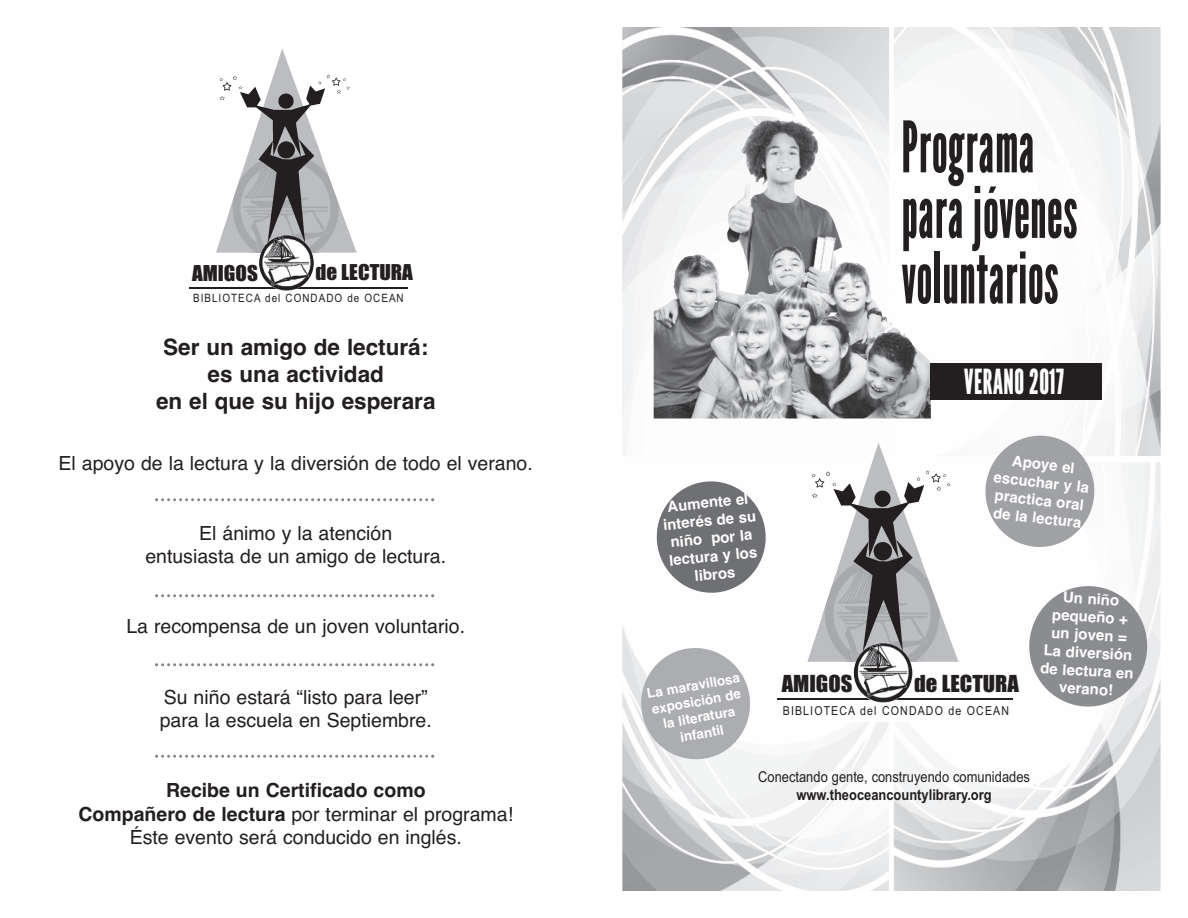
<style>
.page{position:relative;width:1188px;height:918px;background:#fff}
.page>*{position:absolute;margin:0;border:0;box-sizing:border-box;transform-origin:0 0}
.t1{font:condensed 70.65px/65.6px "League Gothic";letter-spacing:.005em;color:#231f20}
.t2{font:condensed 34.5px "League Gothic";color:#fff;scale:1.19 1}
.t3{font:700 22.5px/27px "Helvetica";color:#231f20;text-align:center}
.t4{font:21.6px "Impact";color:#231f20;scale:1.05 1}
.t5{font:20.1px "Impact";color:#231f20;scale:1.05 1}
.t6{font:19.5px/23.4px "Helvetica";color:#231f20;text-align:center}
.t7{font:700 15px/18px "Helvetica";color:#fff;text-align:center}
.t8{font:15px "Arial Narrow";color:#231f20;scale:1.05 1}
.t9{font:700 15px "Arial Narrow";color:#231f20;scale:1.05 1}
.t10{font:700 13.5px/16.2px "Helvetica";color:#fff;text-align:center}
.t11{font:12.3px "Arial Narrow";letter-spacing:.085em;color:#231f20;scale:1.05 1}
.t12{font:11.55px "Arial Narrow";letter-spacing:.085em;color:#231f20;scale:1.05 1}
.s1{font-weight:700}
</style>
<div class="page">
<img style="left:622px;top:27px;width:539px;height:864px">
<svg style="left:654px;top:479px;width:114px;height:116px"></svg>
<svg style="left:982px;top:433px;width:115px;height:117px"></svg>
<svg style="left:637px;top:644px;width:118px;height:120px"></svg>
<svg style="left:1027px;top:584px;width:122px;height:124px"></svg>
<svg style="left:807px;top:443px;width:152px;height:219px"></svg>
<hr style="left:778px;top:698px;width:235px;height:2px;background:#231f20">
<div style="left:808px;top:662px;width:158px;height:22px;background:#fff"></div>
<img style="left:854px;top:643px;width:58px;height:60px;border-radius:50%">
<div style="left:772px;top:705px;width:247px;height:16px;background:#fff"></div>
<svg style="left:155px;top:498px;width:279px;height:3px"></svg>
<svg style="left:155px;top:594px;width:279px;height:3px"></svg>
<svg style="left:155px;top:663px;width:279px;height:3px"></svg>
<svg style="left:155px;top:755px;width:279px;height:3px"></svg>
<img style="left:784px;top:120px;width:58px;height:147px">
<div style="left:930px;top:364px;width:172px;height:36px;background:#231f20"></div>
<svg style="left:216px;top:49px;width:141px;height:204px"></svg>
<hr style="left:189px;top:287px;width:218px;height:1px;background:#231f20">
<img style="left:259px;top:235px;width:55px;height:56px;border-radius:50%">
<p class="t5" style="left:192px;top:262px;width:64px">AMIGOS</p>
<p class="t5" style="left:315px;top:262px;width:94px">de LECTURA</p>
<p class="t12" style="left:193px;top:291px;width:202px">BIBLIOTECA del CONDADO de OCEAN</p>
<p class="t3" style="left:156px;top:334px;width:281px">Ser un amigo de lecturá: es una actividad<br>en el que su hijo esperara</p>
<p class="t6" style="left:59px;top:451px;width:476px">El apoyo de la lectura y la diversión de todo el verano.</p>
<p class="t6" style="left:145px;top:521px;width:302px">El ánimo y la atención<br>entusiasta de un amigo de lectura.</p>
<p class="t6" style="left:126px;top:615px;width:340px">La recompensa de un joven voluntario.</p>
<p class="t6" style="left:160px;top:685px;width:274px;text-align:left">Su niño estará “listo para leer” para la escuela en Septiembre.</p>
<p class="t6" style="left:79px;top:779px;width:436px"><span class="s1">Recibe un Certificado como<br>Compañero de lectura</span> por terminar el programa!<br>Éste evento será conducido en inglés.</p>
<h1 class="t1" style="left:902px;top:120px;width:178px">Programa para jóvenes voluntarios</h1>
<p class="t7" style="left:660px;top:498px;width:95px;rotate:-6deg">Aumente el interés de su niño por la lectura y los libros</p>
<h2 class="t2" style="left:964px;top:369px;width:86px">VERANO2017</h2>
<p class="t7" style="left:997px;top:450px;width:97px;rotate:7deg">Apoye el escuchar y la practica oral de la lectura</p>
<p class="t7" style="left:1045px;top:587px;width:95px;rotate:3deg">Un niño pequeño + un joven =<br>La diversión de lectura en</p>
<p class="t4" style="left:782px;top:672px;width:69px">AMIGOS</p>
<p class="t4" style="left:914px;top:672px;width:101px">de LECTURA</p>
<p class="t11" style="left:783px;top:704px;width:217px">BIBLIOTECA del CONDADO de OCEAN</p>
<p class="t10" style="left:646px;top:686px;width:96px;rotate:-10deg">La maravillosa</p>
<p class="t7" style="left:1059px;top:678px;width:56px;rotate:3deg">verano!</p>
<p class="t10" style="left:650px;top:701px;width:92px;rotate:-10deg">exposición de la literatura infantil</p>
<p class="t8" style="left:758px;top:768px;width:260px">Conectando gente, construyendo comunidades</p>
<p class="t9" style="left:796px;top:786px;width:187px">www.theoceancountylibrary.org</p>
</div>
